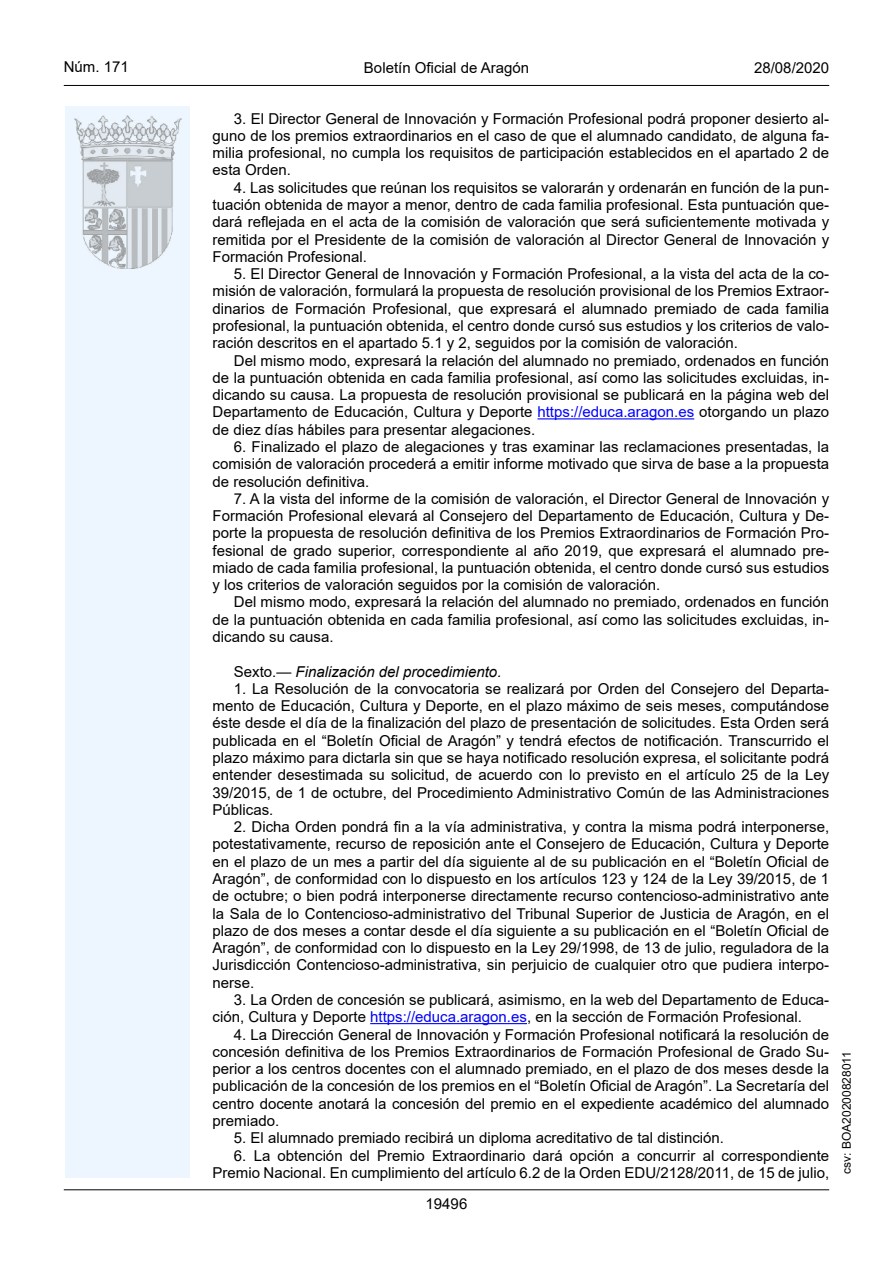
<style>
.page{position:relative;width:893px;height:1263px;background:#fff}
.page>*{position:absolute;margin:0;border:0;box-sizing:border-box;transform-origin:0 0}
.inicio_de_parrafo{font:15px/17.2px "Arial";color:#000;text-align:justify}
.inicio_de_parrafo-2{font:italic 15px "Arial";color:#000}
.t1{font:15px "Arial MT2";color:#000}
.t2{font:12px "Arial MT2";color:#000}
.s1{color:#0000fa}
.s2{font-style:normal}
</style>
<div class="page">
<div style="left:65px;top:106px;width:125px;height:1072px;background:#edf6fe"></div>
<img style="left:75px;top:115px;width:106px;height:153px">
<hr style="left:64px;top:85px;width:765px;height:1px;background:#000">
<hr style="left:64px;top:1189px;width:765px;height:1px;background:#000">
<hr style="left:537px;top:418px;width:157px;height:1px;background:#0000fa">
<hr style="left:370px;top:1023px;width:157px;height:1px;background:#0000fa">
<p class="t1" style="left:64px;top:57px;width:67px">Núm. 171</p>
<p class="inicio_de_parrafo" style="left:364px;top:59px;width:167px">Boletín Oficial de Aragón</p>
<p class="t1" style="left:754px;top:57px;width:77px">28/08/2020</p>
<p class="inicio_de_parrafo" style="left:213px;top:110px;width:618px;text-indent:21px">3. El Director General de Innovación y Formación Profesional podrá proponer desierto al&shy;guno de los premios extraordinarios en el caso de que el alumnado candidato, de alguna fa&shy;milia profesional, no cumpla los requisitos de participación establecidos en el apartado 2 de esta Orden.</p>
<p class="inicio_de_parrafo" style="left:213px;top:179px;width:618px;text-indent:21px">4. Las solicitudes que reúnan los requisitos se valorarán y ordenarán en función de la pun&shy;tuación obtenida de mayor a menor, dentro de cada familia profesional. Esta puntuación que&shy;dará reflejada en el acta de la comisión de valoración que será suficientemente motivada y remitida por el Presidente de la comisión de valoración al Director General de Innovación y Formación Profesional.</p>
<p class="inicio_de_parrafo" style="left:213px;top:265px;width:618px;text-indent:21px">5. El Director General de Innovación y Formación Profesional, a la vista del acta de la co&shy;misión de valoración, formulará la propuesta de resolución provisional de los Premios Extraor&shy;dinarios de Formación Profesional, que expresará el alumnado premiado de cada familia profesional, la puntuación obtenida, el centro donde cursó sus estudios y los criterios de valo&shy;ración descritos en el apartado 5.1 y 2, seguidos por la comisión de valoración.</p>
<p class="inicio_de_parrafo" style="left:213px;top:352px;width:618px;text-indent:21px">Del mismo modo, expresará la relación del alumnado no premiado, ordenados en función de la puntuación obtenida en cada familia profesional, así como las solicitudes excluidas, in&shy;dicando su causa. La propuesta de resolución provisional se publicará en la página web del Departamento de Educación, Cultura y Deporte <span class="s1">https://educa.aragon.es</span> otorgando un plazo de diez días hábiles para presentar alegaciones.</p>
<p class="inicio_de_parrafo" style="left:213px;top:438px;width:618px;text-indent:21px">6. Finalizado el plazo de alegaciones y tras examinar las reclamaciones presentadas, la comisión de valoración procederá a emitir informe motivado que sirva de base a la propuesta de resolución definitiva.</p>
<p class="inicio_de_parrafo" style="left:213px;top:490px;width:618px;text-indent:21px">7. A la vista del informe de la comisión de valoración, el Director General de Innovación y Formación Profesional elevará al Consejero del Departamento de Educación, Cultura y De&shy;porte la propuesta de resolución definitiva de los Premios Extraordinarios de Formación Pro&shy;fesional de grado superior, correspondiente al año 2019, que expresará el alumnado pre&shy;miado de cada familia profesional, la puntuación obtenida, el centro donde cursó sus estudios y los criterios de valoración seguidos por la comisión de valoración.</p>
<p class="inicio_de_parrafo" style="left:213px;top:593px;width:618px;text-indent:21px">Del mismo modo, expresará la relación del alumnado no premiado, ordenados en función de la puntuación obtenida en cada familia profesional, así como las solicitudes excluidas, in&shy;dicando su causa.</p>
<p class="inicio_de_parrafo-2" style="left:234px;top:662px;width:269px"><span class="s2">Sexto.—</span> Finalización del procedimiento.</p>
<p class="inicio_de_parrafo" style="left:213px;top:680px;width:618px;text-indent:21px">1. La Resolución de la convocatoria se realizará por Orden del Consejero del Departa&shy;mento de Educación, Cultura y Deporte, en el plazo máximo de seis meses, computándose éste desde el día de la finalización del plazo de presentación de solicitudes. Esta Orden será publicada en el “Boletín Oficial de Aragón” y tendrá efectos de notificación. Transcurrido el plazo máximo para dictarla sin que se haya notificado resolución expresa, el solicitante podrá entender desestimada su solicitud, de acuerdo con lo previsto en el artículo 25 de la Ley 39/2015, de 1 de octubre, del Procedimiento Administrativo Común de las Administraciones Públicas.</p>
<p class="inicio_de_parrafo" style="left:213px;top:818px;width:618px;text-indent:21px">2. Dicha Orden pondrá fin a la vía administrativa, y contra la misma podrá interponerse, potestativamente, recurso de reposición ante el Consejero de Educación, Cultura y Deporte en el plazo de un mes a partir del día siguiente al de su publicación en el “Boletín Oficial de Aragón”, de conformidad con lo dispuesto en los artículos 123 y 124 de la Ley 39/2015, de 1 de octubre; o bien podrá interponerse directamente recurso contencioso-administrativo ante la Sala de lo Contencioso-administrativo del Tribunal Superior de Justicia de Aragón, en el plazo de dos meses a contar desde el día siguiente a su publicación en el “Boletín Oficial de Aragón”, de conformidad con lo dispuesto en la Ley 29/1998, de 13 de julio, reguladora de la Jurisdicción Contencioso-administrativa, sin perjuicio de cualquier otro que pudiera interpo&shy;nerse.</p>
<p class="inicio_de_parrafo" style="left:213px;top:991px;width:618px;text-indent:21px">3. La Orden de concesión se publicará, asimismo, en la web del Departamento de Educa&shy;ción, Cultura y Deporte <span class="s1">https://educa.aragon.es</span>, en la sección de Formación Profesional.</p>
<p class="inicio_de_parrafo" style="left:213px;top:1025px;width:618px;text-indent:21px">4. La Dirección General de Innovación y Formación Profesional notificará la resolución de concesión definitiva de los Premios Extraordinarios de Formación Profesional de Grado Su&shy;perior a los centros docentes con el alumnado premiado, en el plazo de dos meses desde la publicación de la concesión de los premios en el “Boletín Oficial de Aragón”. La Secretaría del centro docente anotará la concesión del premio en el expediente académico del alumnado premiado.</p>
<p class="inicio_de_parrafo" style="left:234px;top:1129px;width:492px">5. El alumnado premiado recibirá un diploma acreditativo de tal distinción.</p>
<p class="inicio_de_parrafo" style="left:213px;top:1146px;width:618px;text-align:right">6. La obtención del Premio Extraordinario dará opción a concurrir al correspondiente<br>Premio Nacional. En cumplimiento del artículo 6.2 de la Orden EDU/2128/2011, de 15 de julio,</p>
<p class="inicio_de_parrafo" style="left:426px;top:1195px;width:43px">19496</p>
<p class="t2" style="left:838px;top:1174px;width:124px;rotate:-90deg">csv: BOA20200828011</p>
</div>
